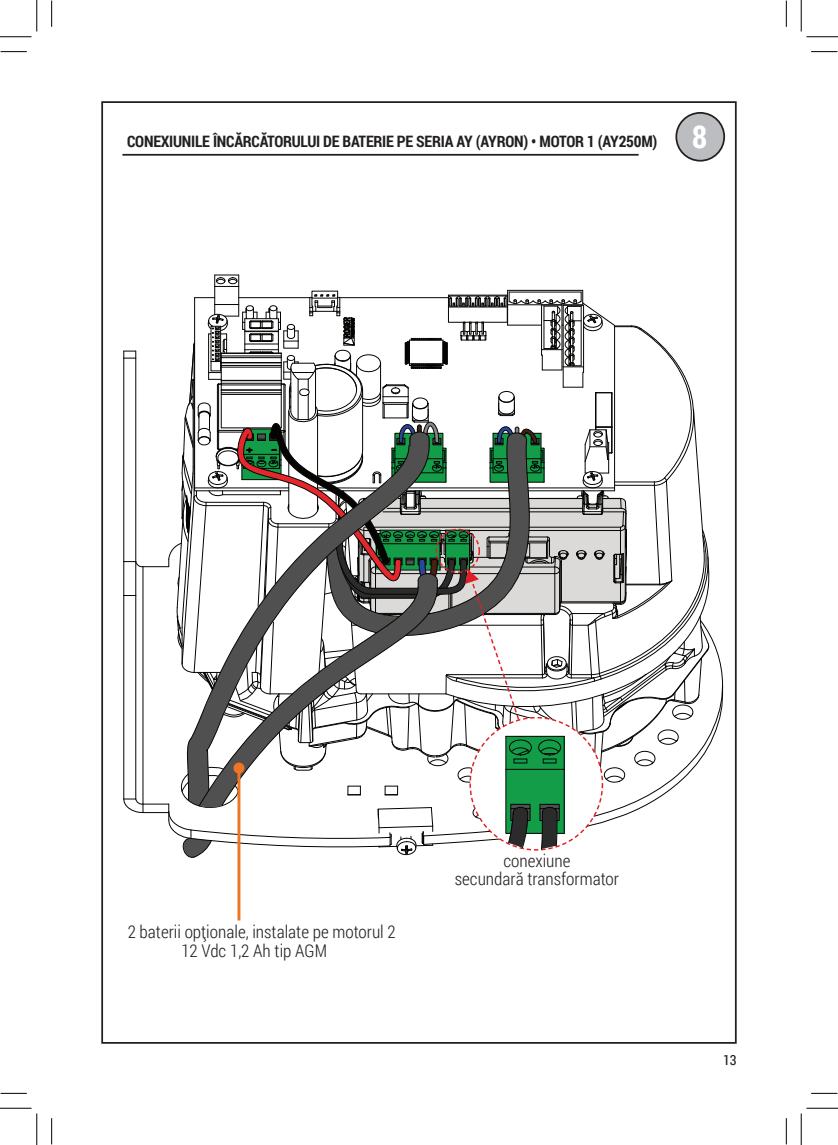
<style>
.page{position:relative;width:838px;height:1145px;background:#fff}
.page>*{position:absolute;margin:0;border:0;box-sizing:border-box;transform-origin:0 0}
.t1{font:300 17.5px/17.5px "Roboto Condensed";color:#231f20;text-align:center}
.t2{font:700 15.75px "Roboto Condensed";letter-spacing:-.015em;color:#231f20}
.t3{font:14px "Roboto Condensed";color:#231f20}
.s1{font-size:31.5px;color:#fff}
</style>
<div class="page">
<hr style="left:237px;top:768px;width:3px;height:153px;background:#ed7523">
<svg style="left:123px;top:275px;width:600px;height:630px"></svg>
<div style="left:435px;top:529px;width:45px;height:44px;border:1px dashed #e21e25;border-radius:50%"></div>
<div style="left:676px;top:113px;width:48px;height:48px;background:#bcbdc0;border-radius:50%"></div>
<div style="left:675px;top:112px;width:50px;height:50px;border:2px solid #231f20;border-radius:50%"></div>
<hr style="left:123px;top:154px;width:514px;height:2px;background:#231f20">
<svg style="left:1px;top:51px;width:26px;height:1px"></svg>
<svg style="left:811px;top:51px;width:26px;height:1px"></svg>
<svg style="left:1px;top:1093px;width:26px;height:1px"></svg>
<svg style="left:811px;top:1093px;width:26px;height:1px"></svg>
<svg style="left:51px;top:1px;width:1px;height:26px"></svg>
<svg style="left:51px;top:1118px;width:1px;height:26px"></svg>
<svg style="left:786px;top:1px;width:1px;height:26px"></svg>
<svg style="left:786px;top:1118px;width:1px;height:26px"></svg>
<hr style="left:0;top:36px;width:32px;height:1px;background:#000">
<hr style="left:806px;top:36px;width:31px;height:1px;background:#000">
<hr style="left:0;top:1108px;width:32px;height:1px;background:#000">
<hr style="left:806px;top:1108px;width:31px;height:1px;background:#000">
<hr style="left:36px;top:0;width:1px;height:31px;background:#000">
<hr style="left:36px;top:1113px;width:1px;height:32px;background:#000">
<hr style="left:800px;top:0;width:1px;height:31px;background:#000">
<hr style="left:800px;top:1113px;width:1px;height:32px;background:#000">
<p class="t2" style="left:127px;top:130px;width:582px">CONEXIUNILE ÎNCĂRCĂTORULUI DE BATERIE PE SERIA AY (AYRON) • MOTOR 1 (AY250M) <span class="s1">8</span></p>
<p class="t1" style="left:181px;top:922px;width:216px;line-height:18.9px;text-align:left;text-indent:-54px">2 baterii opționale, instalate pe motorul 2<br>12 Vdc 1,2 Ah tip AGM</p>
<p class="t1" style="left:455px;top:852px;width:166px">conexiune<br>secundară transformator</p>
<p class="t3" style="left:723px;top:1050px;width:15px">13</p>
</div>
